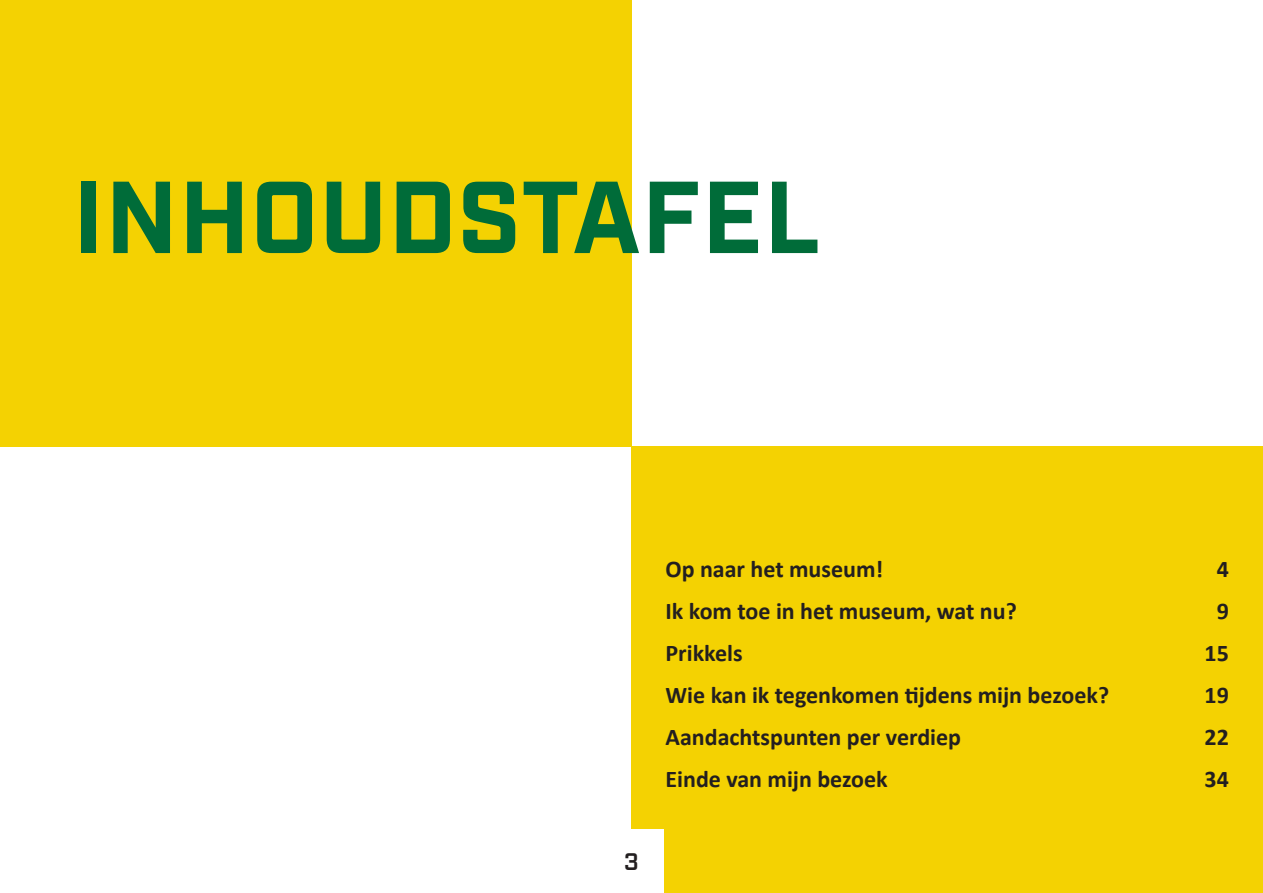
<style>
.page{position:relative;width:1263px;height:893px;background:#fff}
.page>*{position:absolute;margin:0;border:0;box-sizing:border-box;transform-origin:0 0}
.hoofdstuk1{font:700 102px "Industry";letter-spacing:.01em;color:#006c39}
.body{font:700 24px "Calibri";color:#231f20}
.t1{font:600 24px "Industry";color:#231f20}
</style>
<div class="page">
<div style="left:0;top:0;width:631px;height:446px;background:#f4d202"></div>
<div style="left:631px;top:446px;width:632px;height:447px;background:#f4d202"></div>
<div style="left:600px;top:829px;width:63px;height:64px;background:#fff"></div>
<p class="hoofdstuk1" style="left:74px;top:157px;width:748px">INHOUDSTAFEL</p>
<p class="t1" style="left:624px;top:847px;width:16px">3</p>
<p class="body" style="left:665px;top:552px;width:219px">Op naar het museum!</p>
<p class="body" style="left:1217px;top:552px;width:14px">4</p>
<p class="body" style="left:665px;top:594px;width:353px">Ik kom toe in het museum, wat nu?</p>
<p class="body" style="left:1217px;top:594px;width:14px">9</p>
<p class="body" style="left:665px;top:636px;width:79px">Prikkels</p>
<p class="body" style="left:1204px;top:636px;width:26px">15</p>
<p class="body" style="left:665px;top:678px;width:445px">Wie kan ik tegenkomen tijdens mijn bezoek?</p>
<p class="body" style="left:1204px;top:678px;width:26px">19</p>
<p class="body" style="left:665px;top:720px;width:297px">Aandachtspunten per verdiep</p>
<p class="body" style="left:1204px;top:720px;width:26px">22</p>
<p class="body" style="left:665px;top:762px;width:224px">Einde van mijn bezoek</p>
<p class="body" style="left:1204px;top:762px;width:26px">34</p>
</div>
